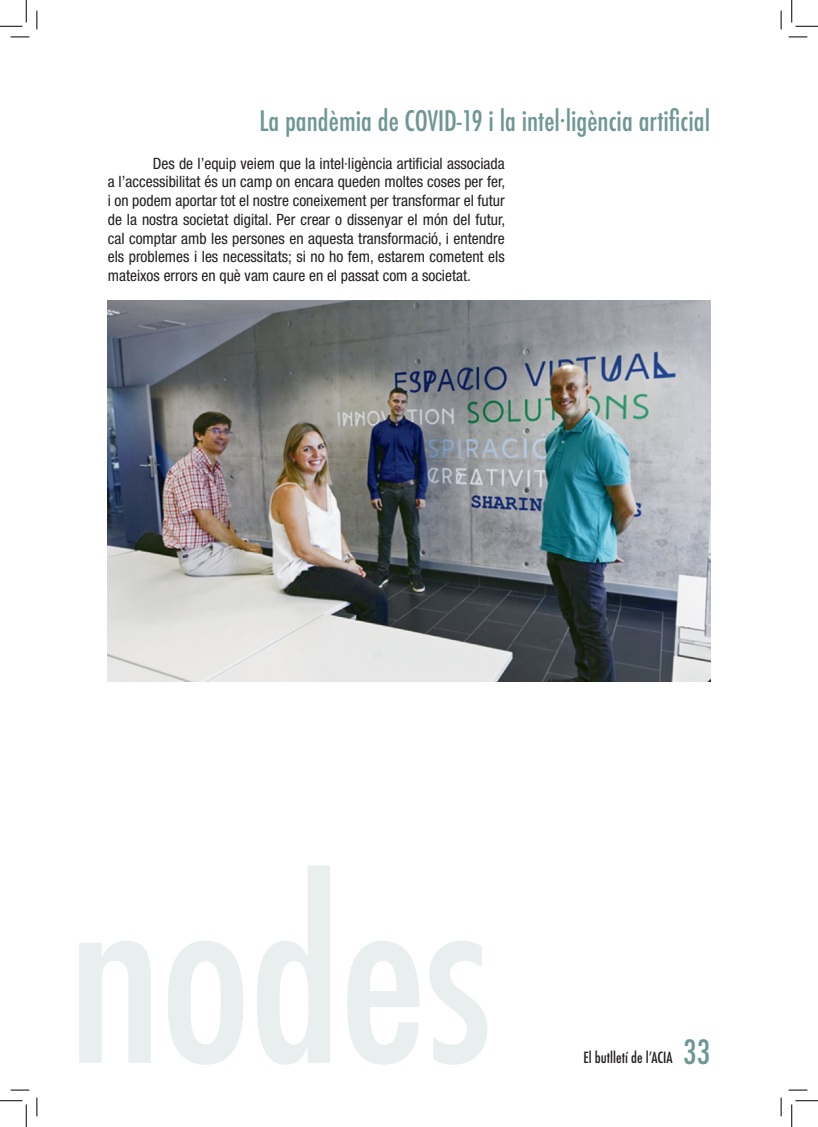
<style>
.page{position:relative;width:818px;height:1127px;background:#fff}
.page>*{position:absolute;margin:0;border:0;box-sizing:border-box;transform-origin:0 0}
.basico{font:500 condensed 32.5px "Futura";color:#6e9796}
.t1{font:500 condensed 27.5px "Futura";color:#6e9796}
.t2{font:condensed 15.62px/18.8px "Helvetica Neue LT Std";color:#231f20;text-align:justify}
.t3{font:500 condensed 15px "Futura";color:#231f20}
</style>
<div class="page">
<svg style="left:79px;top:865px;width:408px;height:199px"></svg>
<img style="left:108px;top:300px;width:602px;height:381px">
<svg style="left:11px;top:36px;width:18px;height:2px"></svg>
<svg style="left:788px;top:36px;width:19px;height:2px"></svg>
<svg style="left:11px;top:1089px;width:18px;height:1px"></svg>
<svg style="left:788px;top:1089px;width:19px;height:1px"></svg>
<svg style="left:36px;top:11px;width:2px;height:18px"></svg>
<svg style="left:36px;top:1097px;width:2px;height:18px"></svg>
<svg style="left:780px;top:11px;width:2px;height:18px"></svg>
<svg style="left:780px;top:1097px;width:2px;height:18px"></svg>
<svg style="left:0;top:0;width:27px;height:27px"></svg>
<svg style="left:0;top:1100px;width:27px;height:26px"></svg>
<svg style="left:791px;top:0;width:27px;height:27px"></svg>
<svg style="left:791px;top:1100px;width:27px;height:26px"></svg>
<p class="t1" style="left:259px;top:103px;width:452px">La pandèmia de COVID-19 i la intel·ligència artificial</p>
<p class="t2" style="left:108px;top:154px;width:399px;text-indent:45px">Des de l’equip veiem que la intel·ligència artificial associada a l’accessibilitat és un camp on encara queden moltes coses per fer, i on podem aportar tot el nostre coneixement per transformar el futur de la nostra societat digital. Per crear o dissenyar el món del futur, cal comptar amb les persones en aquesta transformació, i entendre els problemes i les necessitats; si no ho fem, estarem cometent els mateixos errors en què vam caure en el passat com a societat.</p>
<p class="t3" style="left:583px;top:1047px;width:91px">El butlletí de l’ACIA</p>
<p class="basico" style="left:683px;top:1030px;width:28px">33</p>
</div>
